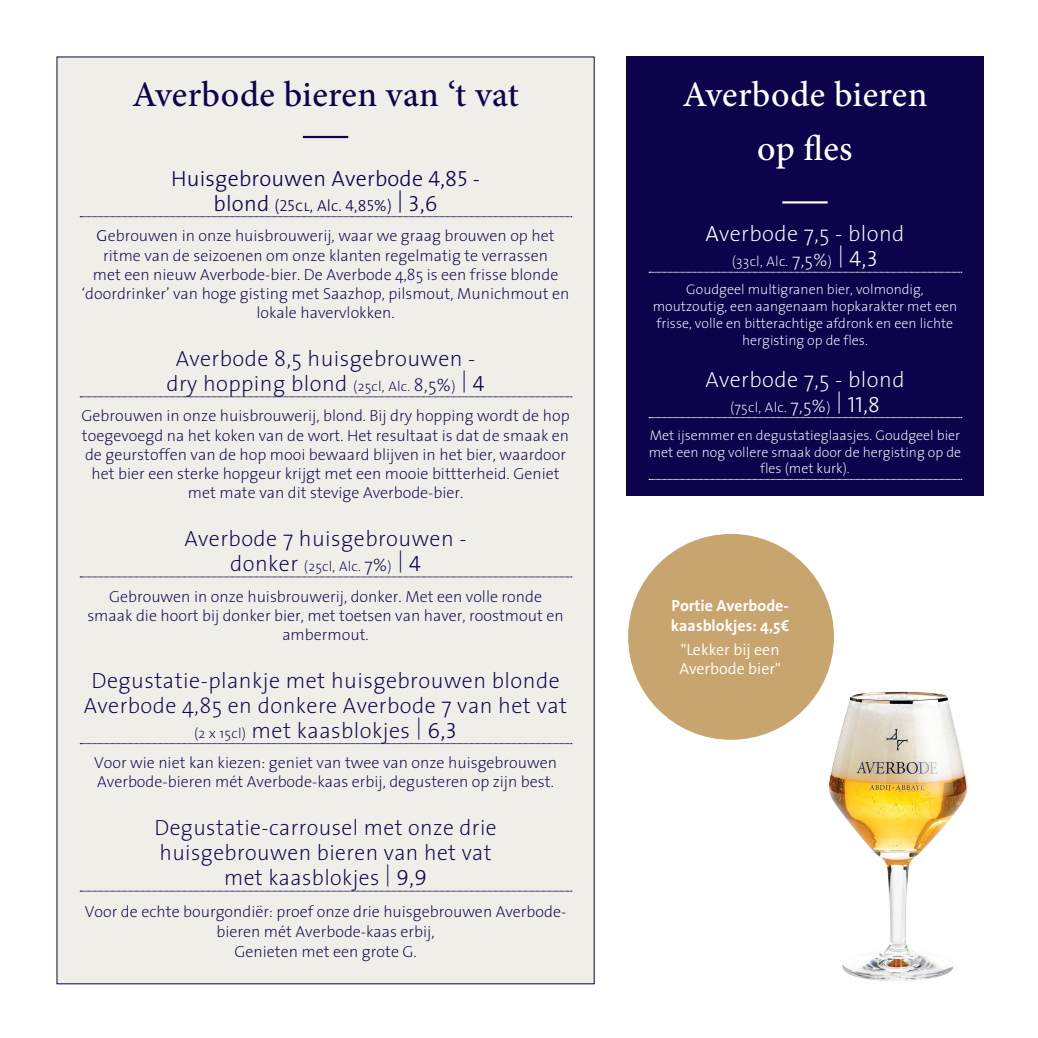
<style>
.page{position:relative;width:1038px;height:1038px;background:#fff}
.page>*{position:absolute;margin:0;border:0;box-sizing:border-box;transform-origin:0 0}
.t1{font:500 36px "Minion Pro";letter-spacing:.01em;color:#0c034c}
.t2{font:500 36px/54.6px "Minion Pro";letter-spacing:.01em;color:#fff;text-align:center}
.t3{font:200 22px/25px "The Sans OT";letter-spacing:.02em;color:#0c034c;text-align:center}
.t4{font:200 22px "The Sans OT";letter-spacing:.02em;color:#fff}
.t5{font:300 22px "The Sans OT";letter-spacing:.01em;color:#0c034c}
.t6{font:200 16px/19.2px "The Sans OT";color:#0c034c;text-align:center}
.t7{font:700 16px/19.2px "The Sans OT";color:#fff}
.t8{font:300 16px/19.2px "The Sans B4";color:#fff}
.t9{font:200 14px/16.8px "The Sans OT";color:#fff;text-align:center}
.t10{font:200 14px "The Sans OT";letter-spacing:.02em;color:#0c034c}
.s1{font-family:"The Sans Caps OT"}
.s2{font-weight:300;font-size:22px}
.s3{font-weight:300}
.s4{font-family:"The Sans Caps OT";font-weight:300}
.s5{font-family:"The Sans Caps OT";font-weight:300;font-size:22px}
.s6{font-size:14px}
.s7{font-size:18px}
.s8{font-size:22px}
</style>
<div class="page">
<div style="left:57px;top:57px;width:537px;height:926px;background:#efeee8"></div>
<svg style="left:80px;top:216px;width:492px;height:1px"></svg>
<svg style="left:80px;top:396px;width:492px;height:1px"></svg>
<svg style="left:80px;top:576px;width:492px;height:1px"></svg>
<svg style="left:80px;top:743px;width:492px;height:1px"></svg>
<svg style="left:80px;top:890px;width:492px;height:1px"></svg>
<hr style="left:303px;top:136px;width:45px;height:2px;background:#0c034c">
<div style="left:626px;top:57px;width:357px;height:439px;background:#0c034c"></div>
<svg style="left:649px;top:272px;width:312px;height:1px"></svg>
<svg style="left:649px;top:417px;width:312px;height:1px"></svg>
<svg style="left:649px;top:479px;width:312px;height:1px"></svg>
<hr style="left:782px;top:201px;width:45px;height:2px;background:#fff">
<div style="left:627px;top:533px;width:208px;height:207px;background:#c8a46e;border-radius:50%"></div>
<img style="left:829px;top:691px;width:139px;height:290px">
<h1 class="t1" style="left:132px;top:70px;width:388px">Averbode bieren van ‘t vat</h1>
<h2 class="t5" style="left:171px;top:160px;width:310px">Huisgebrouwen Averbode <span class="s1">4,85</span> -</h2>
<p class="t6" style="left:97px;top:189px;width:459px;line-height:30.6px"><span class="s2">blond</span> <span class="s3">(</span><span class="s4">25cl</span><span class="s3">, Alc.</span> <span class="s4">4,85</span><span class="s3">%)</span> <sup>|</sup> <span class="s5">3,6<br></span><span class="s3">G</span>ebrouwen in onze huisbrouwerij, waar we graag brouwen op het</p>
<p class="t6" style="left:82px;top:245px;width:489px">ritme van de seizoenen om onze klanten regelmatig te verrassen<br>met een nieuw Averbode-bier. De Averbode 4,85 is een frisse blonde ‘doordrinker’ van hoge gisting met Saazhop, pilsmout, Munichmout en lokale havervlokken.</p>
<h2 class="t3" style="left:166px;top:345px;width:320px">Averbode 8,5 huisgebrouwen - dry hopping blond <span class="s6">(25cl, Alc.</span> <span class="s7">8,5%</span><span class="s6">)</span> | <span class="s4">4</span></h2>
<p class="t6" style="left:81px;top:406px;width:489px">Gebrouwen in onze huisbrouwerij, blond. Bij dry hopping wordt de hop toegevoegd na het koken van de wort. Het resultaat is dat de smaak en de geurstoffen van de hop mooi bewaard blijven in het bier, waardoor het bier een sterke hopgeur krijgt met een mooie bittterheid. Geniet met mate van dit stevige Averbode-bier.</p>
<h2 class="t3" style="left:184px;top:525px;width:284px">Averbode 7 huisgebrouwen -</h2>
<p class="t10" style="left:230px;top:554px;width:192px"><span class="s8">donker</span> (25cl, Alc. <span class="s7">7%</span>) <sup>|</sup> <span class="s5">4</span></p>
<p class="t6" style="left:87px;top:586px;width:478px">Gebrouwen in onze huisbrouwerij, donker. Met een volle ronde smaak die hoort bij donker bier, met toetsen van haver, roostmout en ambermout.</p>
<h2 class="t3" style="left:84px;top:667px;width:485px">Degustatie-plankje met huisgebrouwen blonde<br>Averbode 4,85 en donkere Averbode 7 van het vat <span class="s6">(2 x 15cl)</span> met kaasblokjes | <span class="s4">6,3</span></h2>
<p class="t6" style="left:94px;top:752px;width:464px;text-align:left">Voor wie niet kan kiezen: geniet van twee van onze huisgebrouwen<br>Averbode-bieren mét Averbode-kaas erbij, degusteren op zijn best.</p>
<h2 class="t3" style="left:154px;top:814px;width:344px">Degustatie-carrousel met onze drie huisgebrouwen bieren van het vat met kaasblokjes | <span class="s4">9,9</span></h2>
<p class="t6" style="left:85px;top:900px;width:483px;line-height:20px">Voor de echte bourgondiër: proef onze drie huisgebrouwen Averbode&shy;bieren mét Averbode-kaas erbij,<br>Genieten met een grote G.</p>
<h1 class="t2" style="left:682px;top:67px;width:246px">Averbode bieren op fles</h1>
<h2 class="t4" style="left:705px;top:216px;width:201px"><span class="s3">A</span>verbode 7,5 - blond</h2>
<p class="t9" style="left:686px;top:247px;width:239px;line-height:28.2px">(33cl, Alc. <span class="s7">7,5%</span>) <sup>|</sup> <span class="s5">4,3<br></span>Goudgeel multigranen bier, volmondig,</p>
<p class="t9" style="left:652px;top:297px;width:306px">moutzoutig, een aangenaam hopkarakter met een frisse, volle en bitterachtige afdronk en een lichte hergisting op de fles.</p>
<h2 class="t4" style="left:705px;top:361px;width:201px">Averbode 7,5 - blond</h2>
<p class="t9" style="left:649px;top:392px;width:312px;line-height:28.2px">(75cl, Alc. <span class="s7">7,5%</span>) <sup>|</sup> <span class="s5">11,8<br></span>Met ijsemmer en degustatieglaasjes. Goudgeel bier</p>
<p class="t9" style="left:648px;top:443px;width:314px">met een nog vollere smaak door de hergisting op de fles (met kurk).</p>
<p class="t7" style="left:671px;top:596px;width:120px">Portie Averbode&shy;kaasblokjes: 4,5€</p>
<p class="t8" style="left:679px;top:640px;width:103px">"Lekker bij een<br>Averbode bier"</p>
</div>
